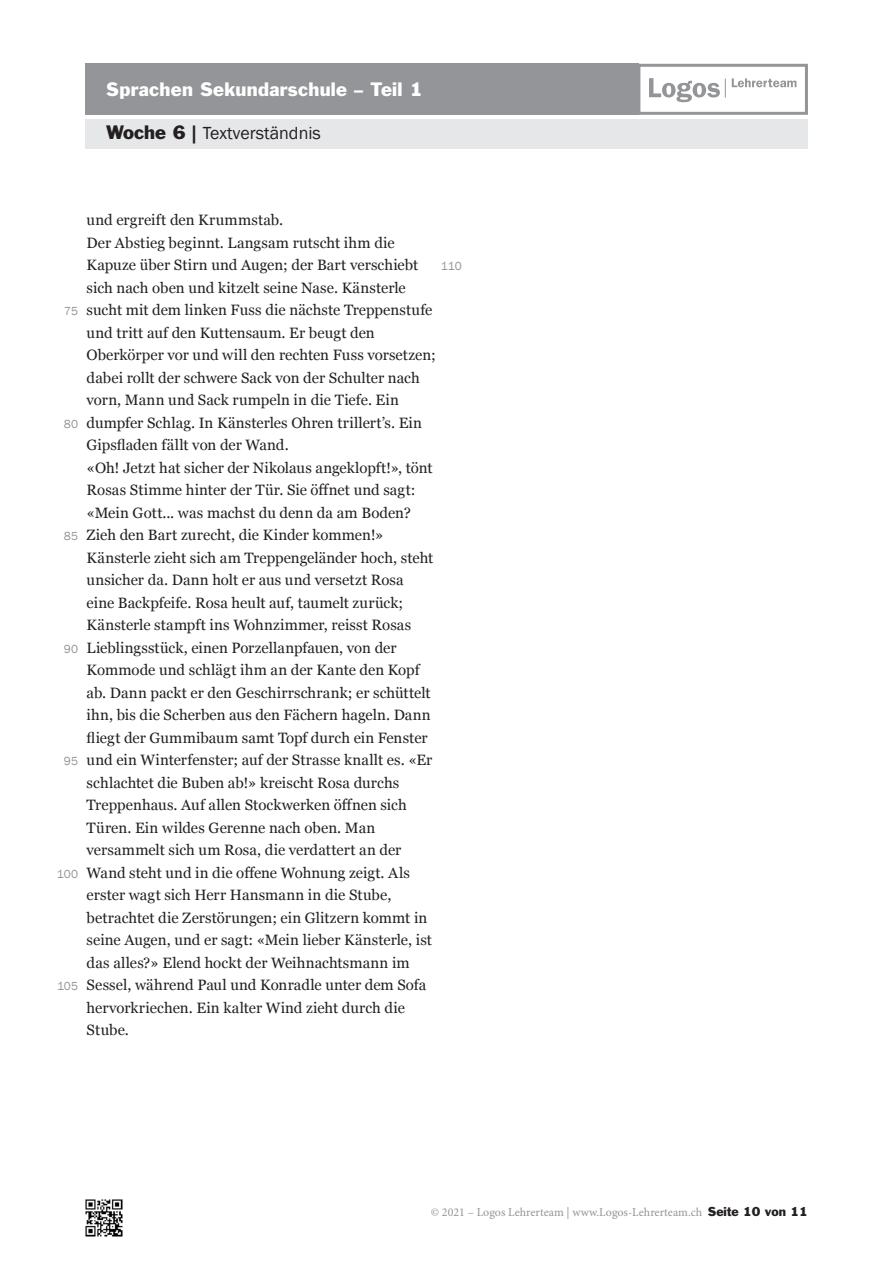
<style>
.page{position:relative;width:893px;height:1263px;background:#fff}
.page>*{position:absolute;margin:0;border:0;box-sizing:border-box;transform-origin:0 0}
.t1{font:18px "Franklin Gothic Std";letter-spacing:.015em;color:#fff}
.t2{font:18px "Franklin Gothic";color:#231f20}
.Lesetext{font:15px/22.5px "Georgia";letter-spacing:.005em;color:#231f20}
.t3{font:12px "Minion Pro";color:#939598}
.Zeilennummerierung{font:12px "Franklin Gothic";letter-spacing:.01em;color:#939598}
.s1{font-family:"Franklin Gothic Std"}
.s2{font-family:"Franklin Gothic Std";color:#231f20}
</style>
<div class="page">
<img style="left:85px;top:1199px;width:37px;height:37px">
<div style="left:85px;top:119px;width:723px;height:30px;background:#e6e7e9"></div>
<div style="left:85px;top:64px;width:554px;height:51px;background:#939598"></div>
<svg style="left:649px;top:78px;width:77px;height:24px"></svg>
<svg style="left:732px;top:78px;width:65px;height:9px"></svg>
<div style="left:637px;top:64px;width:171px;height:51px;border:3px solid #939598"></div>
<p class="t1" style="left:106px;top:78px;width:318px">Sprachen Sekundarschule – Teil 1</p>
<p class="t2" style="left:106px;top:122px;width:216px"><span class="s1">Woche 6 |</span> Textverständnis</p>
<p class="Zeilennummerierung" style="left:64px;top:304px;width:15px">75</p>
<p class="Zeilennummerierung" style="left:64px;top:416px;width:16px">80</p>
<p class="Zeilennummerierung" style="left:64px;top:529px;width:16px">85</p>
<p class="Zeilennummerierung" style="left:64px;top:641px;width:16px">90</p>
<p class="Zeilennummerierung" style="left:64px;top:754px;width:16px">95</p>
<p class="Zeilennummerierung" style="left:57px;top:866px;width:23px">100</p>
<p class="Zeilennummerierung" style="left:57px;top:979px;width:23px">105</p>
<p class="Lesetext" style="left:87px;top:208px;width:351px">und ergreift den Krummstab.<br>Der Abstieg beginnt. Langsam rutscht ihm die Kapuze über Stirn und Augen; der Bart verschiebt sich nach oben und kitzelt seine Nase. Känsterle sucht mit dem linken Fuss die nächste Treppenstufe und tritt auf den Kuttensaum. Er beugt den Oberkörper vor und will den rechten Fuss vorsetzen; dabei rollt der schwere Sack von der Schulter nach vorn, Mann und Sack rumpeln in die Tiefe. Ein dumpfer Schlag. In Känsterles Ohren trillertʼs. Ein Gipsfladen fällt von der Wand.</p>
<p class="Lesetext" style="left:87px;top:456px;width:348px">«Oh! Jetzt hat sicher der Nikolaus angeklopft!», tönt Rosas Stimme hinter der Tür. Sie öffnet und sagt: «Mein Gott... was machst du denn da am Boden?<br>Zieh den Bart zurecht, die Kinder kommen!» Känsterle zieht sich am Treppengeländer hoch, steht unsicher da. Dann holt er aus und versetzt Rosa</p>
<p class="Lesetext" style="left:87px;top:591px;width:347px">eine Backpfeife. Rosa heult auf, taumelt zurück; Känsterle stampft ins Wohnzimmer, reisst Rosas Lieblingsstück, einen Porzellanpfauen, von der Kommode und schlägt ihm an der Kante den Kopf ab. Dann packt er den Geschirrschrank; er schüttelt ihn, bis die Scherben aus den Fächern hageln. Dann fliegt der Gummibaum samt Topf durch ein Fenster und ein Winterfenster; auf der Strasse knallt es. «Er schlachtet die Buben ab!» kreischt Rosa durchs Treppenhaus. Auf allen Stockwerken öffnen sich Türen. Ein wildes Gerenne nach oben. Man versammelt sich um Rosa, die verdattert an der Wand steht und in die offene Wohnung zeigt. Als erster wagt sich Herr Hansmann in die Stube, betrachtet die Zerstörungen; ein Glitzern kommt in seine Augen, und er sagt: «Mein lieber Känsterle, ist das alles?» Elend hockt der Weihnachtsmann im Sessel, während Paul und Konradle unter dem Sofa hervorkriechen. Ein kalter Wind zieht durch die Stube.</p>
<p class="Zeilennummerierung" style="left:441px;top:259px;width:22px">110</p>
<p class="t3" style="left:431px;top:1203px;width:379px">© 2021 – Logos Lehrerteam | www.Logos-Lehrerteam.ch <span class="s2">Seite 10 von 11</span></p>
</div>
